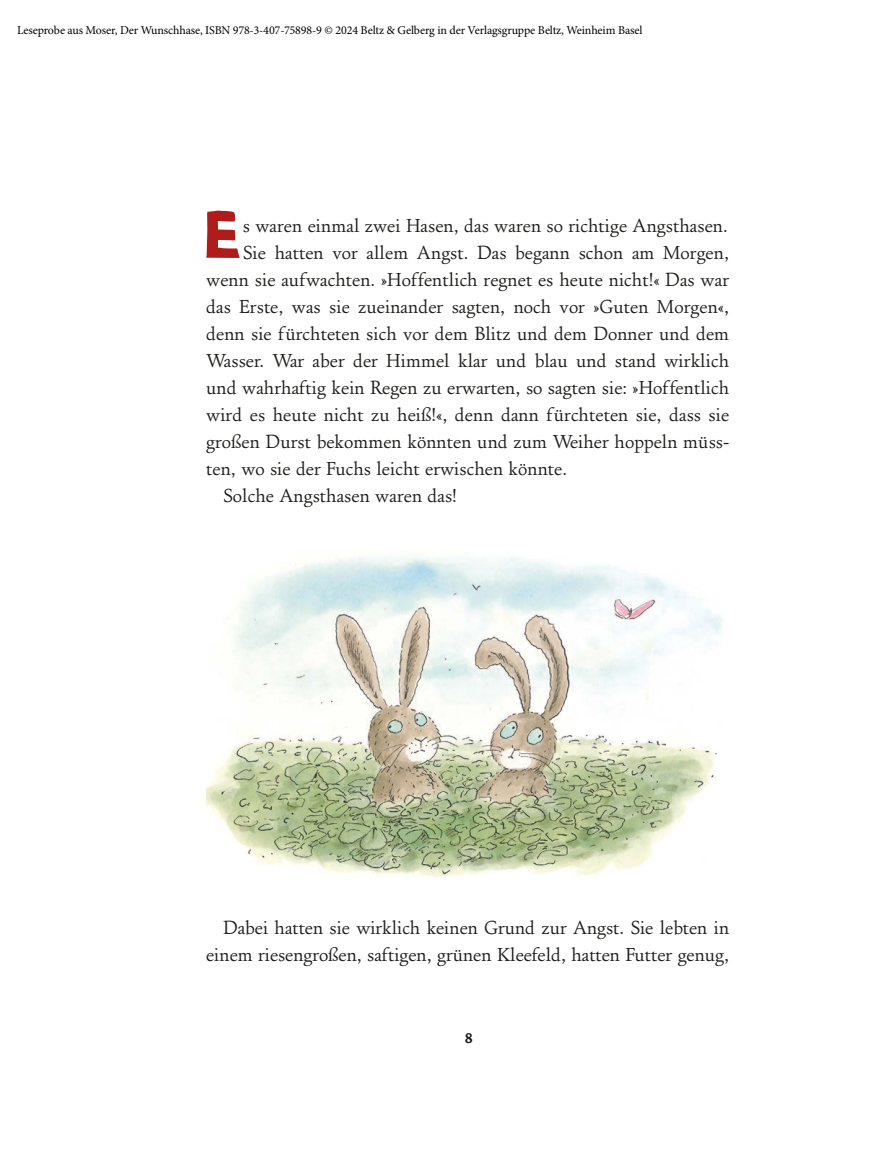
<style>
.page{position:relative;width:893px;height:1170px;background:#fff}
.page>*{position:absolute;margin:0;border:0;box-sizing:border-box;transform-origin:0 0}
.t1{font:53.4px "Simple Life";color:#af1c1a}
.t2{font:19.5px/27px "Foundry Old Style Normal";color:#1d1d1b;text-align:right}
.t3{font:600 16.5px "Cronos Pro";color:#1d1d1b}
.t4{font:12px "Minion Pro";letter-spacing:-.01em;color:#000}
</style>
<div class="page">
<img style="left:206px;top:556px;width:516px;height:322px">
<p class="t4" style="left:17px;top:22px;width:627px">Leseprobe aus Moser, Der Wunschhase, ISBN 978-3-407-75898-9 © 2024 Beltz &amp; Gelberg in der Verlagsgruppe Beltz, Weinheim Basel</p>
<p class="t1" style="left:206px;top:207px;width:37px">E</p>
<p class="t2" style="left:243px;top:212px;width:486px">s waren einmal zwei Hasen, das waren so richtige Angsthasen.</p>
<p class="t2" style="left:243px;top:239px;width:488px">Sie hatten vor allem Angst. Das begann schon am Morgen,</p>
<p class="t2" style="left:206px;top:266px;width:524px">wenn sie aufwachten. »Hoffentlich regnet es heute nicht!« Das war</p>
<p class="t2" style="left:206px;top:293px;width:524px">das Erste, was sie zueinander sagten, noch vor »Guten Morgen«,</p>
<p class="t2" style="left:206px;top:320px;width:524px">denn sie fürchteten sich vor dem Blitz und dem Donner und dem</p>
<p class="t2" style="left:206px;top:347px;width:525px">Wasser. War aber der Himmel klar und blau und stand wirklich</p>
<p class="t2" style="left:206px;top:374px;width:525px">und wahrhaftig kein Regen zu erwarten, so sagten sie: »Hoffentlich</p>
<p class="t2" style="left:206px;top:401px;width:525px">wird es heute nicht zu heiß!«, denn dann fürchteten sie, dass sie</p>
<p class="t2" style="left:206px;top:428px;width:524px">großen Durst bekommen könnten und zum Weiher hoppeln müss-</p>
<p class="t2" style="left:206px;top:455px;width:362px">ten, wo sie der Fuchs leicht erwischen könnte.</p>
<p class="t2" style="left:223px;top:482px;width:235px">Solche Angsthasen waren das!</p>
<p class="t2" style="left:206px;top:914px;width:525px">Dabei hatten sie wirklich keinen Grund zur Angst. Sie lebten in einem riesengroßen, saftigen, grünen Kleefeld, hatten Futter genug,</p>
<p class="t3" style="left:465px;top:1028px;width:10px">8</p>
</div>
